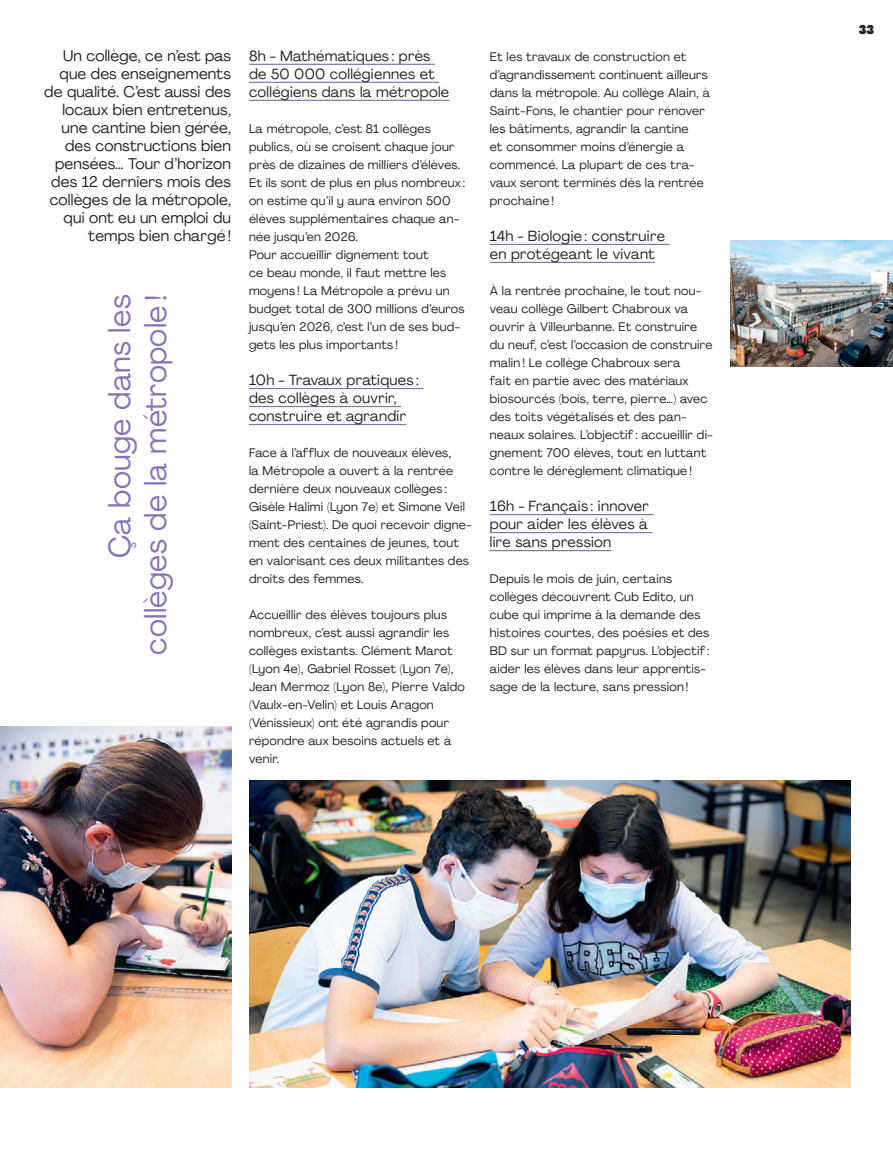
<style>
.page{position:relative;width:893px;height:1170px;background:#fff}
.page>*{position:absolute;margin:0;border:0;box-sizing:border-box;transform-origin:0 0}
.H2_-_Axe_5{font:30px/36px "Agrandir";letter-spacing:.01em;color:#8972b3;text-align:right}
.Texte_courant_-_10_2{font:15.3px/18px "Agrandir";letter-spacing:.01em;color:#231f20;text-align:right}
.Sous-titre_-_Axe_1{font:14.55px/18px "Agrandir";letter-spacing:.02em;color:#231f20}
.Texte_courant_-_8_2{font:12.3px/18px "Agrandir";letter-spacing:.02em;color:#231f20}
.t1{font:900 12.3px "Agrandir Tight";color:#231f20}
</style>
<div class="page">
<hr style="left:249px;top:64px;width:186px;height:1px;background:#8972b3">
<hr style="left:249px;top:82px;width:190px;height:1px;background:#8972b3">
<hr style="left:249px;top:100px;width:200px;height:1px;background:#8972b3">
<hr style="left:249px;top:388px;width:174px;height:1px;background:#8972b3">
<hr style="left:249px;top:406px;width:152px;height:1px;background:#8972b3">
<hr style="left:249px;top:424px;width:157px;height:1px;background:#8972b3">
<hr style="left:490px;top:244px;width:180px;height:1px;background:#8972b3">
<hr style="left:490px;top:262px;width:165px;height:1px;background:#8972b3">
<hr style="left:490px;top:514px;width:164px;height:1px;background:#8972b3">
<hr style="left:490px;top:532px;width:162px;height:1px;background:#8972b3">
<hr style="left:490px;top:550px;width:121px;height:1px;background:#8972b3">
<img style="left:249px;top:781px;width:601px;height:306px">
<img style="left:731px;top:240px;width:162px;height:127px">
<img style="left:0;top:727px;width:231px;height:360px">
<p class="Texte_courant_-_10_2" style="left:44px;top:46px;width:188px">Un collège, ce n’est pas que des enseignements de qualité. C’est aussi des locaux bien entretenus, une cantine bien gérée, des constructions bien pensées… Tour d’horizon des 12 derniers mois des collèges de la métropole, qui ont eu un emploi du temps bien chargé!</p>
<p class="Sous-titre_-_Axe_1" style="left:249px;top:46px;width:202px">8h - Mathématiques : près de 50 000 collégiennes et collégiens dans la métropole</p>
<p class="Texte_courant_-_8_2" style="left:249px;top:119px;width:218px">La métropole, c’est 81 collèges publics, où se croisent chaque jour près de dizaines de milliers d’élèves.<br>Et ils sont de plus en plus nombreux : on estime qu’il y aura environ 500 élèves supplémentaires chaque an&shy;née jusqu’en 2026.</p>
<p class="Texte_courant_-_8_2" style="left:249px;top:245px;width:217px">Pour accueillir dignement tout<br>ce beau monde, il faut mettre les moyens ! La Métropole a prévu un budget total de 300 millions d’euros jusqu’en 2026, c’est l’un de ses bud&shy;gets les plus importants!</p>
<p class="Sous-titre_-_Axe_1" style="left:249px;top:370px;width:171px">10h - Travaux pratiques : des collèges à ouvrir, construire et agrandir</p>
<p class="Texte_courant_-_8_2" style="left:249px;top:443px;width:224px">Face à l’afflux de nouveaux élèves,<br>la Métropole a ouvert à la rentrée dernière deux nouveaux collèges :<br>Gisèle Halimi (Lyon 7e) et Simone Veil (Saint-Priest). De quoi recevoir digne&shy;ment des centaines de jeunes, tout en valorisant ces deux militantes des droits des femmes.</p>
<p class="Texte_courant_-_8_2" style="left:249px;top:605px;width:217px">Accueillir des élèves toujours plus nombreux, c’est aussi agrandir les collèges existants. Clément Marot (Lyon 4e), Gabriel Rosset (Lyon 7e),<br>Jean Mermoz (Lyon 8e), Pierre Valdo (Vaulx-en-Velin) et Louis Aragon (Vénissieux) ont été agrandis pour répondre aux besoins actuels et à venir.</p>
<p class="H2_-_Axe_5" style="left:101px;top:654px;width:361px;rotate:-90deg">Ça bouge dans les collèges de la métropole !</p>
<p class="Texte_courant_-_8_2" style="left:490px;top:47px;width:222px">Et les travaux de construction et d’agrandissement continuent ailleurs dans la métropole. Au collège Alain, à<br>Saint-Fons, le chantier pour rénover les bâtiments, agrandir la cantine<br>et consommer moins d’énergie a commencé. La plupart de ces tra&shy;vaux seront terminés dès la rentrée prochaine!</p>
<p class="Sous-titre_-_Axe_1" style="left:490px;top:226px;width:177px">14h - Biologie : construire en protégeant le vivant</p>
<p class="Texte_courant_-_8_2" style="left:490px;top:281px;width:225px">À la rentrée prochaine, le tout nou&shy;veau collège Gilbert Chabroux va ouvrir à Villeurbanne. Et construire du neuf, c’est l’occasion de construire malin ! Le collège Chabroux sera<br>fait en partie avec des matériaux biosourcés (bois, terre, pierre…) avec des toits végétalisés et des pan&shy;neaux solaires. L’objectif : accueillir di&shy;gnement 700 élèves, tout en luttant contre le dérèglement climatique!</p>
<p class="Sous-titre_-_Axe_1" style="left:490px;top:496px;width:161px;text-align:justify">16h - Français : innover pour aider les élèves à lire sans pression</p>
<p class="Texte_courant_-_8_2" style="left:490px;top:569px;width:221px">Depuis le mois de juin, certains collèges découvrent Cub Edito, un cube qui imprime à la demande des histoires courtes, des poésies et des BD sur un format papyrus. L’objectif : aider les élèves dans leur apprentis&shy;sage de la lecture, sans pression!</p>
<p class="t1" style="left:859px;top:22px;width:17px">33</p>
</div>
